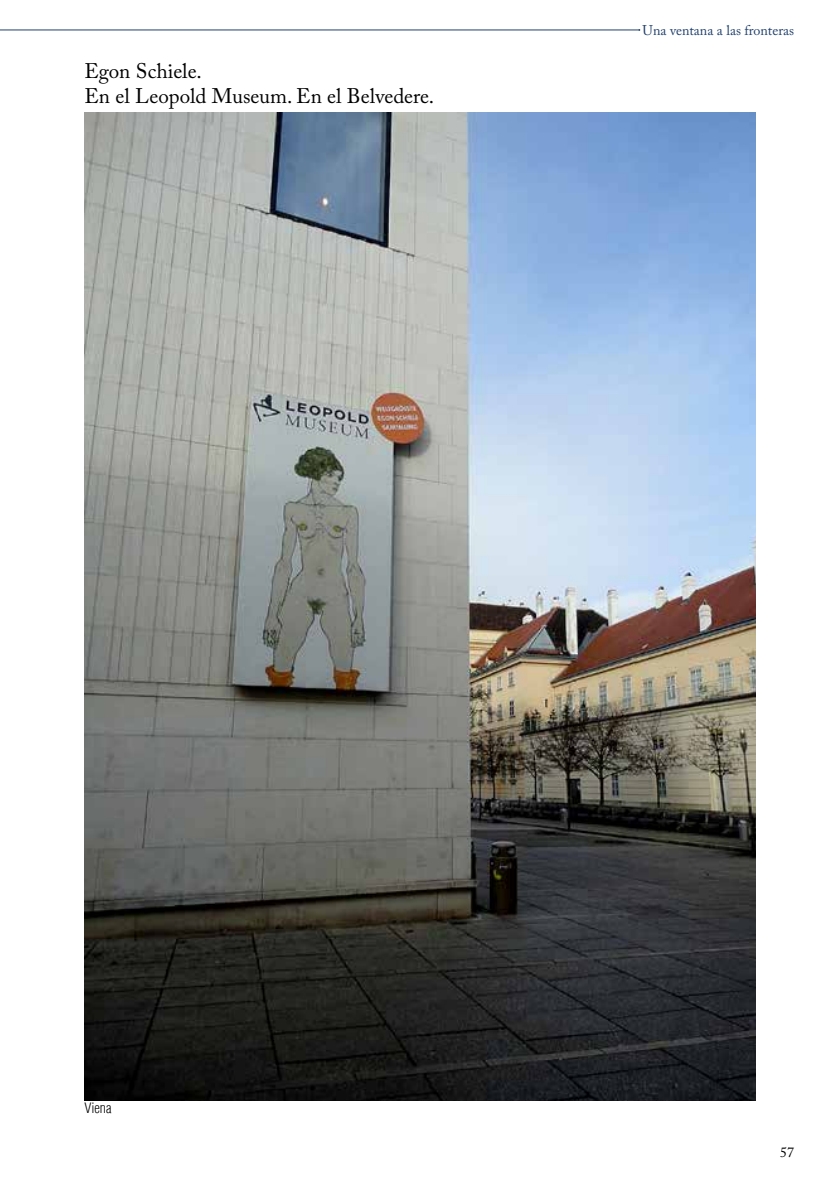
<style>
.page{position:relative;width:819px;height:1191px;background:#fff}
.page>*{position:absolute;margin:0;border:0;box-sizing:border-box;transform-origin:0 0}
.t1{font:21px/24.5px "Adobe Caslon Pro";color:#000}
.t2{font:14px "Adobe Caslon Pro";color:#21406e}
.t3{font:300 condensed 14px "Helvetica";color:#000}
.t4{font:14px "Adobe Caslon Pro";color:#000}
</style>
<div class="page">
<hr style="left:0;top:30px;width:639px;height:1px;background:#21406e">
<img style="left:84px;top:112px;width:672px;height:988px">
<p class="t1" style="left:84px;top:59px;width:351px">Egon Schiele.<br>En el Leopold Museum. En el Belvedere.</p>
<p class="t2" style="left:642px;top:22px;width:153px">Una ventana a las fronteras</p>
<p class="t3" style="left:84px;top:1099px;width:29px">Viena</p>
<p class="t4" style="left:780px;top:1144px;width:15px">57</p>
</div>
